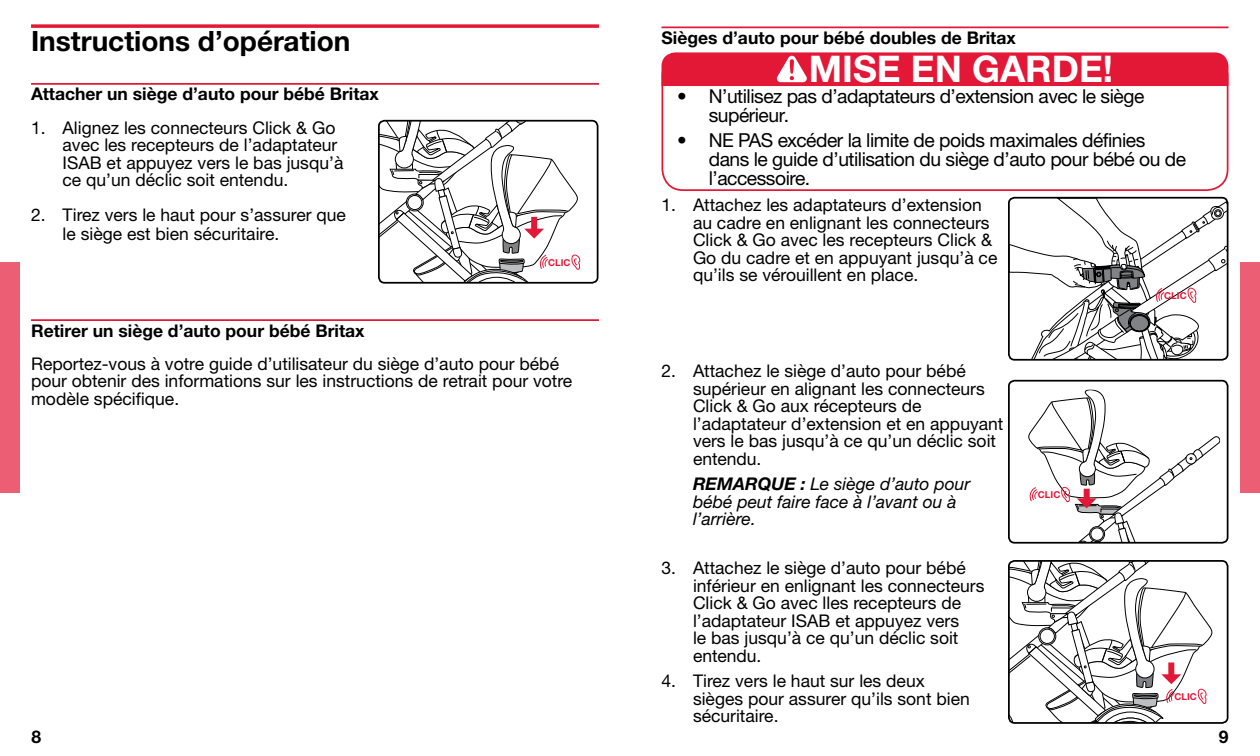
<style>
.page{position:relative;width:1260px;height:756px;background:#fff}
.page>*{position:absolute;margin:0;border:0;box-sizing:border-box;transform-origin:0 0}
.t1{font:700 36.75px "Helvetica Neue LTW1 G";color:#fff}
.t2{font:700 28px "Helvetica Neue LTW1 G";color:#000}
.t3{font:19.25px/19.2px "Helvetica Neue LTW1 G";letter-spacing:-.025em;color:#000}
.t4{font:17.5px/17.5px "Helvetica Neue LTW1 G";color:#000}
.t5{font:700 17.5px "Helvetica Neue LTW1 G";color:#000}
.t6{font:italic 17.5px/17.5px "Helvetica Neue LTW1 G";color:#000}
.t7{font:700 9.45px "Helvetica Neue LTW1 G";color:#e31837}
.s1{font-weight:700}
</style>
<div class="page">
<div style="left:0;top:262px;width:20px;height:231px;background:#eb5e73"></div>
<div style="left:1240px;top:262px;width:20px;height:231px;background:#eb5e73"></div>
<svg style="left:31px;top:24px;width:568px;height:4px;background:#e6344f"></svg>
<hr style="left:31px;top:83px;width:568px;height:2px;background:#e31837">
<hr style="left:31px;top:319px;width:568px;height:2px;background:#e31837">
<div style="left:378px;top:120px;width:220px;height:164px;border:2px solid #000;border-radius:6px"></div>
<div style="left:1008px;top:380px;width:220px;height:164px;border:2px solid #000;border-radius:6px"></div>
<div style="left:1008px;top:560px;width:220px;height:164px;border:2px solid #000;border-radius:6px"></div>
<svg style="left:379px;top:121px;width:201px;height:163px"></svg>
<svg style="left:1009px;top:198px;width:219px;height:162px"></svg>
<svg style="left:1009px;top:561px;width:204px;height:162px"></svg>
<svg style="left:1025px;top:390px;width:195px;height:153px"></svg>
<hr style="left:662px;top:26px;width:566px;height:2px;background:#e31837">
<div style="left:662px;top:54px;width:566px;height:137px;border:2px solid #e31837;border-radius:21px"></div>
<div style="left:662px;top:52px;width:566px;height:34px;background:#e31837"></div>
<h2 class="t2" style="left:31px;top:24px;width:321px">Instructions d’opération</h2>
<p class="t5" style="left:31px;top:83px;width:349px">Attacher un siège d’auto pour bébé Britax</p>
<p class="t4" style="left:63px;top:119px;width:282px;text-indent:-32px">1. Alignez les connecteurs Click &amp; Go avec les recepteurs de l’adaptateur ISAB et appuyez vers le bas jusqu’à ce qu’un déclic soit entendu.</p>
<p class="t4" style="left:63px;top:205px;width:285px;line-height:19.2px;text-indent:-32px">2. Tirez vers le haut pour s’assurer que le siège est bien sécuritaire.</p>
<p class="t7" style="left:548px;top:257px;width:24px">CLIC</p>
<p class="t5" style="left:31px;top:320px;width:335px">Retirer un siège d’auto pour bébé Britax</p>
<p class="t4" style="left:31px;top:355px;width:543px">Reportez-vous à votre guide d’utilisateur du siège d’auto pour bébé pour obtenir des informations sur les instructions de retrait pour votre modèle spécifique.</p>
<p class="t5" style="left:662px;top:27px;width:356px">Sièges d’auto pour bébé doubles de Britax</p>
<h1 class="t1" style="left:809px;top:46px;width:306px">MISE EN GARDE!</h1>
<p class="t3" style="left:709px;top:87px;width:437px;text-indent:-31px">• N’utilisez pas d’adaptateurs d’extension avec le siège supérieur.</p>
<p class="t3" style="left:709px;top:130px;width:479px;text-indent:-31px">• NE PAS excéder la limite de poids maximales définies dans le guide d’utilisation du siège d’auto pour bébé ou de l’accessoire.</p>
<p class="t4" style="left:693px;top:196px;width:306px;text-indent:-32px">1. Attachez les adaptateurs d’extension au cadre en enlignant les connecteurs Click &amp; Go avec les recepteurs Click &amp; Go du cadre et en appuyant jusqu’à ce qu’ils se vérouillent en place.</p>
<p class="t4" style="left:693px;top:362px;width:312px;text-indent:-32px">2. Attachez le siège d’auto pour bébé supérieur en alignant les connecteurs<br>Click &amp; Go aux récepteurs de l’adaptateur d’extension et en appuyant vers le bas jusqu’à ce qu’un déclic soit entendu.</p>
<p class="t6" style="left:693px;top:475px;width:279px"><span class="s1">REMARQUE :</span> Le siège d’auto pour bébé peut faire face à l’avant ou à l’arrière.</p>
<p class="t4" style="left:693px;top:559px;width:293px;text-indent:-32px">3. Attachez le siège d’auto pour bébé inférieur en enlignant les connecteurs<br>Click &amp; Go avec lles recepteurs de l’adaptateur ISAB et appuyez vers<br>le bas jusqu’à ce qu’un déclic soit entendu.</p>
<p class="t4" style="left:693px;top:672px;width:278px;text-indent:-32px">4. Tirez vers le haut sur les deux sièges pour assurer qu’ils sont bien sécuritaire.</p>
<p class="t7" style="left:1038px;top:489px;width:24px">CLIC</p>
<p class="t7" style="left:1164px;top:290px;width:24px">CLIC</p>
<p class="t7" style="left:1174px;top:691px;width:24px">CLIC</p>
<p class="t5" style="left:32px;top:726px;width:11px">8</p>
<p class="t5" style="left:1219px;top:726px;width:11px">9</p>
</div>
